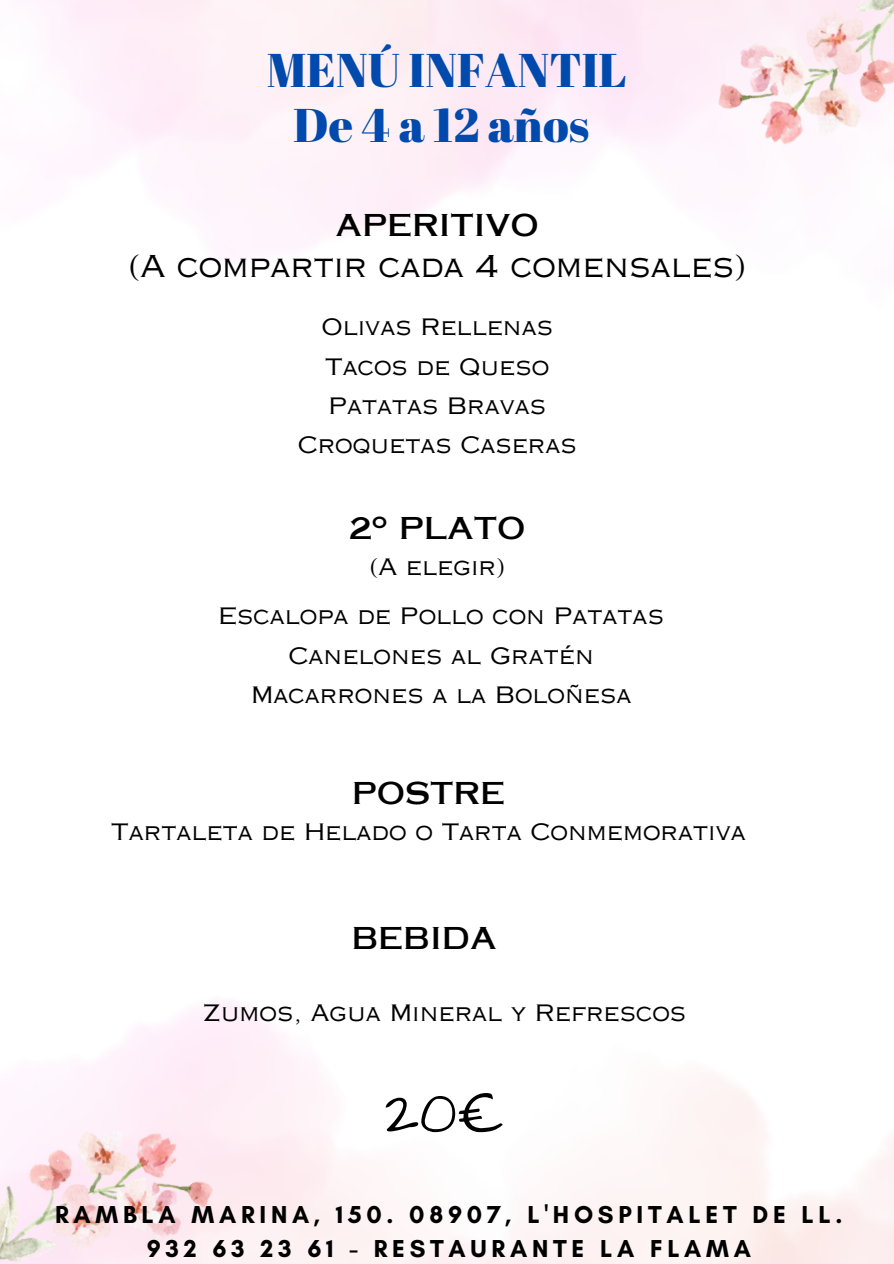
<style>
.page{position:relative;width:894px;height:1264px;background:#fff}
.page>*{position:absolute;margin:0;border:0;box-sizing:border-box;transform-origin:0 0}
.t1{font:60px "Architects Daughter";color:#000}
.t2{font:47.25px "Abril Fatface";color:#004aad}
.t3{font:30px/41.7px "Copperplate Gothic LT Pro 32 AB";color:#000;text-align:center}
.t4{font:30px "Copperplate Gothic LT Pro 31 AB";color:#000}
.t5{font:700 24.9px/33.8px "Glacial Indifference";letter-spacing:.19em;color:#000;text-align:center}
.t6{font:22.5px "Copperplate Gothic LT Pro 32 AB";color:#000}
.s1{font-family:"Copperplate Gothic LT Pro 31 AB"}
</style>
<div class="page">
<img style="left:705px;top:0;width:188px;height:145px">
<img style="left:0;top:1089px;width:222px;height:174px">
<p class="t2" style="left:267px;top:37px;width:361px">MENÚ INFANTIL</p>
<p class="t2" style="left:293px;top:92px;width:297px">De 4 a 12 años</p>
<h2 class="t3" style="left:129px;top:208px;width:618px"><span class="s1">APERITIVO<br></span>(A compartir cada 4 comensales)</h2>
<h5 class="t6" style="left:321px;top:319px;width:233px">Olivas Rellenas</h5>
<p class="t6" style="left:325px;top:358px;width:225px">Tacos de Queso</p>
<p class="t6" style="left:328px;top:397px;width:219px">Patatas Bravas</p>
<p class="t6" style="left:298px;top:437px;width:280px">Croquetas Caseras</p>
<p class="t4" style="left:349px;top:517px;width:178px">2º PLATO</p>
<p class="t6" style="left:369px;top:558px;width:136px">(A elegir)</p>
<p class="t6" style="left:218px;top:608px;width:447px">Escalopa de Pollo con Patatas</p>
<p class="t6" style="left:288px;top:647px;width:307px">Canelones al Gratén</p>
<p class="t6" style="left:251px;top:686px;width:382px">Macarrones a la Boloñesa</p>
<p class="t4" style="left:352px;top:782px;width:155px">POSTRE</p>
<p class="t6" style="left:111px;top:823px;width:635px">Tartaleta de Helado o Tarta Conmemorativa</p>
<p class="t4" style="left:351px;top:926px;width:146px">BEBIDA</p>
<h4 class="t6" style="left:203px;top:1004px;width:484px">Zumos, Agua Mineral y Refrescos</h4>
<p class="t1" style="left:384px;top:1072px;width:121px">20€</p>
<p class="t5" style="left:55px;top:1197px;width:788px">RAMBLA MARINA, 150. 08907, L'HOSPITALET DE LL.<br>932 63 23 61 - RESTAURANTE LA FLAMA</p>
</div>
